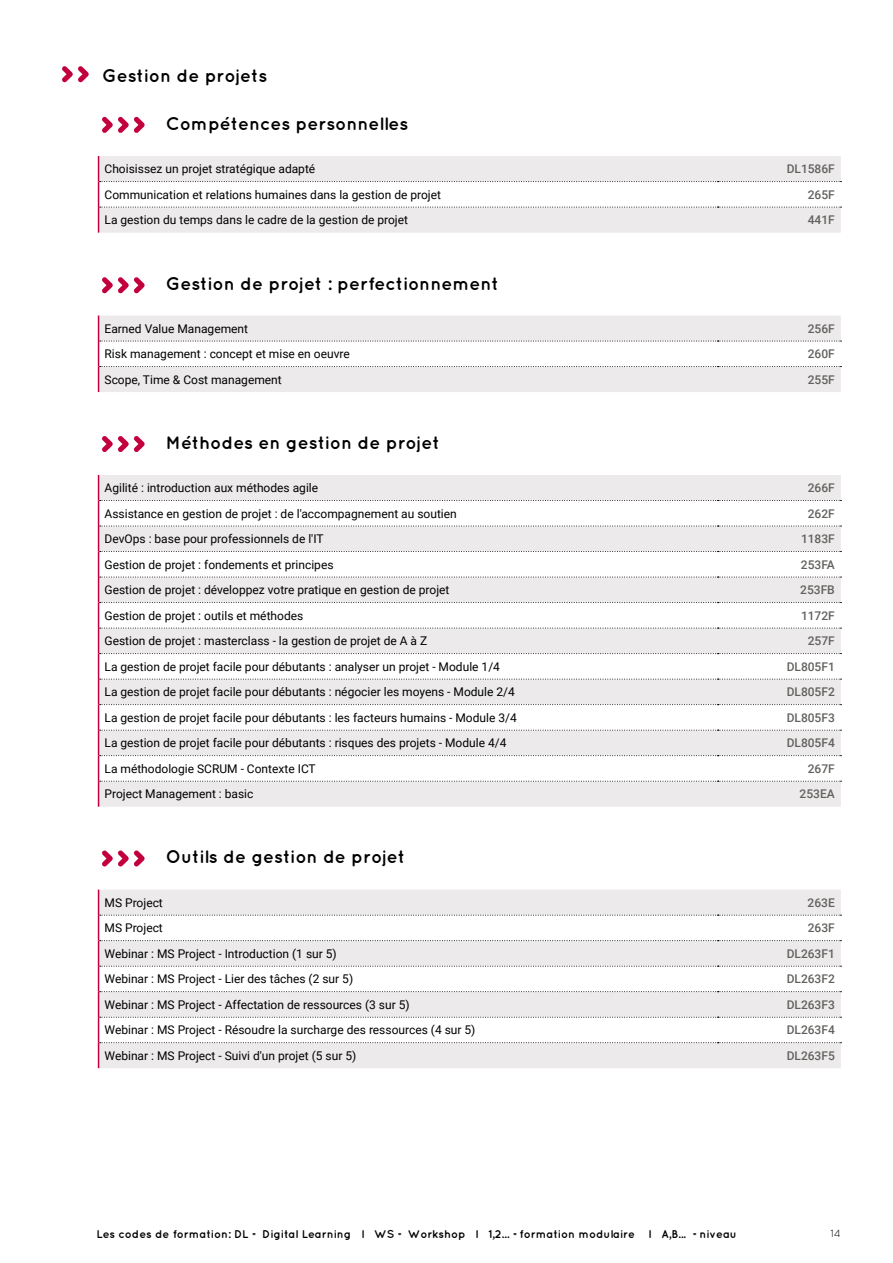
<style>
.page{position:relative;width:893px;height:1263px;background:#fff}
.page>*{position:absolute;margin:0;border:0;box-sizing:border-box;transform-origin:0 0}
.t1{font:700 18px "Quicksand";color:#000}
.t2{font:12px "Roboto";color:#000}
.t3{font:500 12px "Roboto";color:#61615e}
.t4{font:700 11.25px "Quicksand";color:#000}
.t5{font:10.5px "Quicksand";color:#000}
</style>
<div class="page">
<svg style="left:98px;top:156px;width:743px;height:77px"></svg>
<svg style="left:98px;top:315px;width:743px;height:77px"></svg>
<svg style="left:98px;top:475px;width:743px;height:332px"></svg>
<svg style="left:98px;top:890px;width:743px;height:178px"></svg>
<svg style="left:102px;top:277px;width:43px;height:16px"></svg>
<svg style="left:102px;top:436px;width:43px;height:16px"></svg>
<svg style="left:102px;top:850px;width:43px;height:17px"></svg>
<svg style="left:62px;top:66px;width:27px;height:16px"></svg>
<svg style="left:102px;top:117px;width:43px;height:16px"></svg>
<h1 class="t1" style="left:102px;top:65px;width:167px">Gestion de projets</h1>
<h1 class="t1" style="left:166px;top:112px;width:244px">Compétences personnelles</h1>
<p class="t2" style="left:105px;top:161px;width:212px">Choisissez un projet stratégique adapté</p>
<p class="t3" style="left:787px;top:161px;width:50px">DL1586F</p>
<p class="t2" style="left:105px;top:186px;width:338px">Communication et relations humaines dans la gestion de projet</p>
<p class="t3" style="left:808px;top:186px;width:29px">265F</p>
<p class="t2" style="left:105px;top:212px;width:305px">La gestion du temps dans le cadre de la gestion de projet</p>
<p class="t3" style="left:808px;top:212px;width:29px">441F</p>
<h1 class="t1" style="left:166px;top:273px;width:334px">Gestion de projet : perfectionnement</h1>
<p class="t2" style="left:105px;top:320px;width:145px">Earned Value Management</p>
<p class="t3" style="left:808px;top:320px;width:29px">256F</p>
<p class="t2" style="left:105px;top:346px;width:247px">Risk management : concept et mise en oeuvre</p>
<p class="t3" style="left:808px;top:346px;width:29px">260F</p>
<p class="t2" style="left:105px;top:371px;width:179px">Scope, Time &amp; Cost management</p>
<p class="t3" style="left:808px;top:371px;width:29px">255F</p>
<h1 class="t1" style="left:166px;top:432px;width:275px">Méthodes en gestion de projet</h1>
<p class="t2" style="left:105px;top:480px;width:215px">Agilité : introduction aux méthodes agile</p>
<p class="t3" style="left:808px;top:480px;width:29px">266F</p>
<p class="t2" style="left:105px;top:505px;width:354px">Assistance en gestion de projet : de l'accompagnement au soutien</p>
<p class="t3" style="left:808px;top:505px;width:29px">262F</p>
<p class="t2" style="left:105px;top:531px;width:221px">DevOps : base pour professionnels de l'IT</p>
<p class="t3" style="left:801px;top:531px;width:35px">1183F</p>
<p class="t2" style="left:105px;top:556px;width:231px">Gestion de projet : fondements et principes</p>
<p class="t3" style="left:801px;top:556px;width:35px">253FA</p>
<p class="t2" style="left:105px;top:582px;width:346px">Gestion de projet : développez votre pratique en gestion de projet</p>
<p class="t3" style="left:800px;top:582px;width:36px">253FB</p>
<p class="t2" style="left:105px;top:607px;width:200px">Gestion de projet : outils et méthodes</p>
<p class="t3" style="left:801px;top:607px;width:35px">1172F</p>
<p class="t2" style="left:105px;top:633px;width:324px">Gestion de projet : masterclass - la gestion de projet de A à Z</p>
<p class="t3" style="left:808px;top:633px;width:29px">257F</p>
<p class="t2" style="left:105px;top:658px;width:397px">La gestion de projet facile pour débutants : analyser un projet - Module 1/4</p>
<p class="t3" style="left:787px;top:658px;width:50px">DL805F1</p>
<p class="t2" style="left:105px;top:684px;width:412px">La gestion de projet facile pour débutants : négocier les moyens - Module 2/4</p>
<p class="t3" style="left:787px;top:684px;width:50px">DL805F2</p>
<p class="t2" style="left:105px;top:709px;width:414px">La gestion de projet facile pour débutants : les facteurs humains - Module 3/4</p>
<p class="t3" style="left:787px;top:709px;width:50px">DL805F3</p>
<p class="t2" style="left:105px;top:735px;width:403px">La gestion de projet facile pour débutants : risques des projets - Module 4/4</p>
<p class="t3" style="left:787px;top:735px;width:50px">DL805F4</p>
<p class="t2" style="left:105px;top:760px;width:213px">La méthodologie SCRUM - Contexte ICT</p>
<p class="t3" style="left:808px;top:760px;width:29px">267F</p>
<p class="t2" style="left:105px;top:786px;width:150px">Project Management : basic</p>
<p class="t3" style="left:800px;top:786px;width:37px">253EA</p>
<h1 class="t1" style="left:166px;top:846px;width:241px">Outils de gestion de projet</h1>
<p class="t2" style="left:105px;top:894px;width:60px">MS Project</p>
<p class="t3" style="left:808px;top:894px;width:29px">263E</p>
<p class="t2" style="left:105px;top:920px;width:60px">MS Project</p>
<p class="t3" style="left:808px;top:920px;width:29px">263F</p>
<p class="t2" style="left:105px;top:945px;width:234px">Webinar : MS Project - Introduction (1 sur 5)</p>
<p class="t3" style="left:787px;top:945px;width:50px">DL263F1</p>
<p class="t2" style="left:105px;top:971px;width:250px">Webinar : MS Project - Lier des tâches (2 sur 5)</p>
<p class="t3" style="left:787px;top:971px;width:50px">DL263F2</p>
<p class="t2" style="left:105px;top:996px;width:307px">Webinar : MS Project - Affectation de ressources (3 sur 5)</p>
<p class="t3" style="left:787px;top:996px;width:50px">DL263F3</p>
<p class="t2" style="left:105px;top:1022px;width:372px">Webinar : MS Project - Résoudre la surcharge des ressources (4 sur 5)</p>
<p class="t3" style="left:787px;top:1022px;width:50px">DL263F4</p>
<p class="t2" style="left:105px;top:1047px;width:253px">Webinar : MS Project - Suivi d'un projet (5 sur 5)</p>
<p class="t3" style="left:787px;top:1047px;width:50px">DL263F5</p>
<p class="t4" style="left:96px;top:1227px;width:642px">Les codes de formation: DL = Digital Learning l WS = Workshop l 1,2... =formation modulaire l A,B... =niveau</p>
<p class="t5" style="left:830px;top:1227px;width:12px">14</p>
</div>
